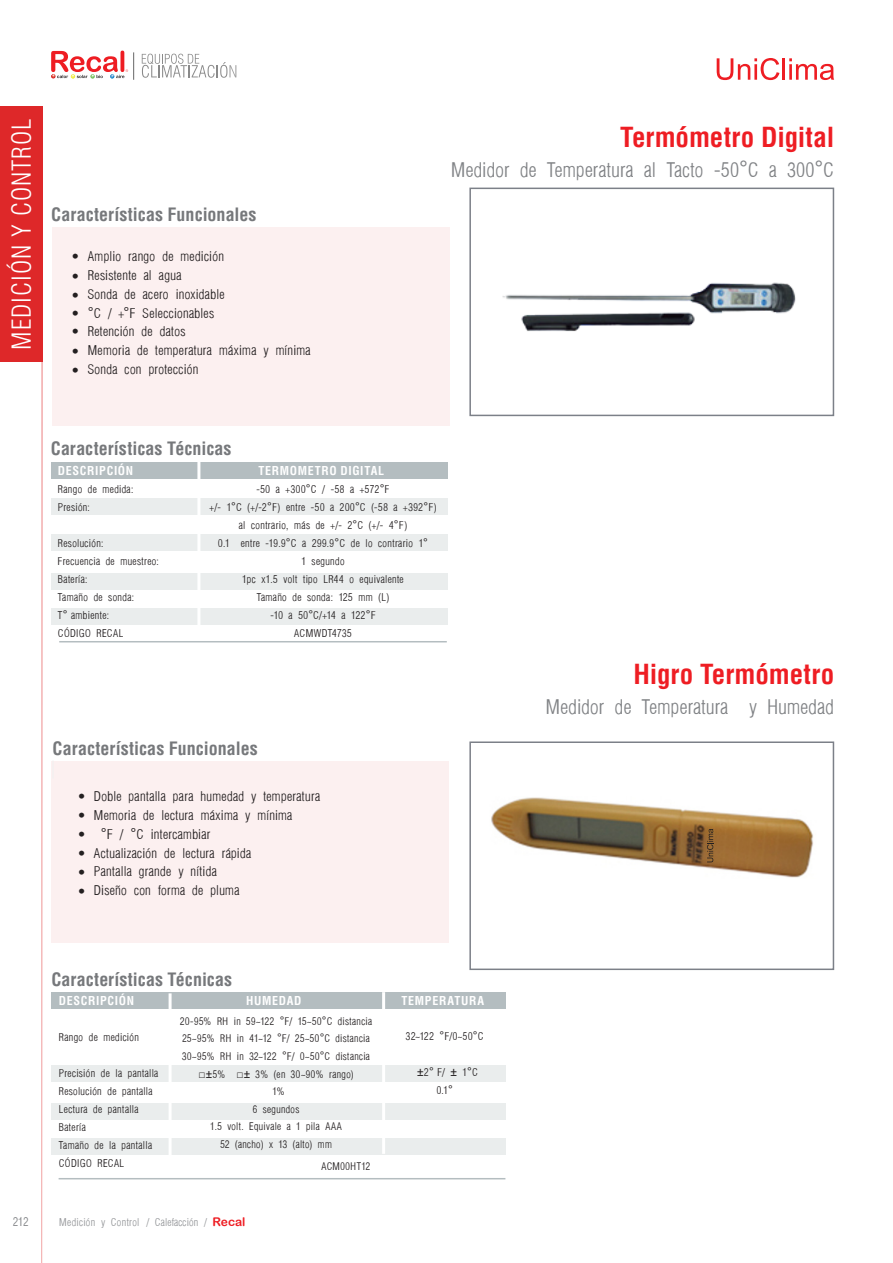
<style>
.page{position:relative;width:893px;height:1263px;background:#fff}
.page>*{position:absolute;margin:0;border:0;box-sizing:border-box;transform-origin:0 0}
.TITULO{font:700 condensed 27px "Helvetica";letter-spacing:-.005em;color:#ee1d23}
.t1{font:300 condensed 25.5px "Helvetica";letter-spacing:.04em;color:#fff}
.TITULO-2{font:300 condensed 22.5px "Helvetica";color:#808285}
.CARACTERISTICAS{font:700 condensed 18px "Helvetica";color:#76787b}
.PARRAFO{font:300 condensed 15px "Helvetica";letter-spacing:.01em;color:#231f20}
.t2{font:300 condensed 13.5px "Helvetica";color:#808285}
.CUADRO_INFO{font:300 condensed 12px/18px "Helvetica";letter-spacing:.02em;color:#231f20;text-align:center}
.CUADRO{font:300 condensed 12px/18px "Helvetica";letter-spacing:.02em;color:#231f20}
.MEDIDAS_CENTRADO{font:700 condensed 12px "Helvetica";letter-spacing:.055em;color:#fff}
.t3{font:300 condensed 12px "Helvetica";letter-spacing:.005em;color:#939598}
.CUADRO_INFO-2{font:300 condensed 11.7px "Helvetica";letter-spacing:.02em;color:#231f20}
.s1{font-family:"Arial";font-weight:400;font-stretch:normal}
.s2{font-family:"Arial Rounded MT Bold";font-weight:400;font-stretch:normal;color:#ee1d23}
</style>
<div class="page">
<svg style="left:142px;top:54px;width:94px;height:24px"></svg>
<svg style="left:51px;top:51px;width:83px;height:29px"></svg>
<hr style="left:42px;top:106px;width:1px;height:1157px;background:#de2829">
<div style="left:469px;top:188px;width:365px;height:228px;border:2px solid #7c8088"></div>
<div style="left:0;top:106px;width:42px;height:255px;background:#de2829"></div>
<div style="left:469px;top:741px;width:365px;height:229px;border:2px solid #7c8088"></div>
<svg style="left:717px;top:58px;width:62px;height:22px"></svg>
<hr style="left:783px;top:58px;width:2px;height:22px;background:#ee1d23">
<svg style="left:789px;top:58px;width:45px;height:22px"></svg>
<div style="left:51px;top:761px;width:397px;height:181px;background:#fcf0f0"></div>
<div style="left:51px;top:1065px;width:454px;height:16px;background:#eaeded"></div>
<div style="left:51px;top:993px;width:454px;height:16px;background:#b4bdc0"></div>
<div style="left:51px;top:1103px;width:454px;height:16px;background:#eaeded"></div>
<div style="left:51px;top:1138px;width:454px;height:16px;background:#eaeded"></div>
<hr style="left:382px;top:992px;width:3px;height:162px;background:#fff">
<hr style="left:169px;top:993px;width:3px;height:166px;background:#fff">
<div style="left:52px;top:227px;width:397px;height:198px;background:#fcf0f0"></div>
<div style="left:51px;top:535px;width:396px;height:16px;background:#eaeded"></div>
<div style="left:51px;top:499px;width:396px;height:16px;background:#eaeded"></div>
<div style="left:51px;top:462px;width:396px;height:17px;background:#b4bdc0"></div>
<div style="left:51px;top:573px;width:396px;height:16px;background:#eaeded"></div>
<div style="left:51px;top:608px;width:396px;height:16px;background:#eaeded"></div>
<hr style="left:197px;top:460px;width:3px;height:181px;background:#fff">
<hr style="left:59px;top:641px;width:388px;height:1px;background:#b4bdc0">
<img style="left:502px;top:282px;width:294px;height:50px">
<hr style="left:59px;top:1178px;width:446px;height:1px;background:#b4bdc0">
<img style="left:491px;top:797px;width:323px;height:81px">
<svg style="left:707px;top:829px;width:6px;height:33px"></svg>
<h2 class="t1" style="left:6px;top:349px;width:233px;rotate:-90deg">MEDICIÓN Y CONTROL</h2>
<p class="CARACTERISTICAS" style="left:51px;top:203px;width:207px">Características Funcionales</p>
<p class="PARRAFO" style="left:71px;top:249px;width:10px">∙</p>
<p class="PARRAFO" style="left:71px;top:269px;width:10px">∙</p>
<p class="PARRAFO" style="left:71px;top:287px;width:10px">∙</p>
<p class="PARRAFO" style="left:71px;top:306px;width:10px">∙</p>
<p class="PARRAFO" style="left:71px;top:323px;width:10px">∙</p>
<p class="PARRAFO" style="left:71px;top:343px;width:10px">∙</p>
<p class="PARRAFO" style="left:71px;top:362px;width:10px">∙</p>
<p class="PARRAFO" style="left:88px;top:249px;width:138px">Amplio rango de medición</p>
<p class="PARRAFO" style="left:88px;top:267px;width:95px">Resistente al agua</p>
<p class="PARRAFO" style="left:88px;top:286px;width:138px">Sonda de acero inoxidable</p>
<p class="PARRAFO" style="left:88px;top:305px;width:128px"><span class="s1">°</span>C / +<span class="s1">°</span>F Seleccionables</p>
<p class="PARRAFO" style="left:88px;top:324px;width:99px">Retención de datos</p>
<p class="PARRAFO" style="left:88px;top:342px;width:225px">Memoria de temperatura máxima y mínima</p>
<p class="PARRAFO" style="left:88px;top:361px;width:112px">Sonda con protección</p>
<p class="TITULO" style="left:620px;top:120px;width:216px">Termómetro Digital</p>
<p class="TITULO-2" style="left:451px;top:158px;width:384px">Medidor de Temperatura al Tacto -50<span class="s1">°</span>C a 300<span class="s1">°</span>C</p>
<p class="CARACTERISTICAS" style="left:51px;top:437px;width:182px">Características Técnicas</p>
<p class="MEDIDAS_CENTRADO" style="left:58px;top:463px;width:77px">DESCRIPCIÓN</p>
<p class="CUADRO" style="left:58px;top:480px;width:77px">Rango de medida:</p>
<p class="CUADRO" style="left:58px;top:498px;width:34px">Presión:</p>
<p class="CUADRO" style="left:58px;top:534px;width:47px">Resolución:</p>
<p class="CUADRO" style="left:58px;top:552px;width:103px">Frecuencia de muestreo:</p>
<p class="CUADRO" style="left:58px;top:570px;width:31px">Batería:</p>
<p class="CUADRO" style="left:58px;top:588px;width:78px">Tamaño de sonda:</p>
<p class="CUADRO" style="left:58px;top:606px;width:53px">T<span class="s1">°</span> ambiente:</p>
<p class="CUADRO" style="left:58px;top:624px;width:67px">CÓDIGO RECAL</p>
<p class="MEDIDAS_CENTRADO" style="left:258px;top:463px;width:127px">TERMOMETRO DIGITAL</p>
<p class="CUADRO_INFO" style="left:257px;top:480px;width:135px">-50 a +300<span class="s1">°</span>C / -58 a +572<span class="s1">°</span>F</p>
<p class="CUADRO_INFO" style="left:209px;top:498px;width:229px">+/- 1<span class="s1">°</span>C (+/-2<span class="s1">°</span>F) entre -50 a 200<span class="s1">°</span>C (-58 a +392<span class="s1">°</span>F) al contrario, más de +/- 2<span class="s1">°</span>C (+/- 4<span class="s1">°</span>F)</p>
<p class="CUADRO_INFO" style="left:218px;top:534px;width:211px">0.1° entre -19.9<span class="s1">°</span>C a 299.9<span class="s1">°</span>C de lo contrario 1<span class="s1">°</span></p>
<p class="CUADRO_INFO" style="left:301px;top:552px;width:45px">1 segundo</p>
<p class="CUADRO_INFO" style="left:242px;top:570px;width:163px">1pc x1.5 volt tipo LR44 o equivalente</p>
<p class="CUADRO_INFO" style="left:257px;top:588px;width:134px">Tamaño de sonda: 125 mm (L)</p>
<p class="CUADRO_INFO" style="left:270px;top:606px;width:107px">-10 a 50<span class="s1">°</span>C/+14 a 122<span class="s1">°</span>F</p>
<p class="CUADRO_INFO" style="left:294px;top:624px;width:59px">ACMWDT4735</p>
<p class="CARACTERISTICAS" style="left:53px;top:737px;width:207px">Características Funcionales</p>
<p class="PARRAFO" style="left:78px;top:789px;width:10px">∙</p>
<p class="PARRAFO" style="left:78px;top:807px;width:10px">∙</p>
<p class="PARRAFO" style="left:78px;top:826px;width:10px">∙</p>
<p class="PARRAFO" style="left:78px;top:846px;width:10px">∙</p>
<p class="PARRAFO" style="left:78px;top:864px;width:10px">∙</p>
<p class="PARRAFO" style="left:78px;top:883px;width:10px">∙</p>
<p class="PARRAFO" style="left:94px;top:789px;width:228px">Doble pantalla para humedad y temperatura</p>
<p class="PARRAFO" style="left:94px;top:807px;width:200px">Memoria de lectura máxima y mínima</p>
<p class="PARRAFO" style="left:101px;top:826px;width:111px"><span class="s1">°</span>F / <span class="s1">°</span>C intercambiar</p>
<p class="PARRAFO" style="left:94px;top:845px;width:159px">Actualización de lectura rápida</p>
<p class="PARRAFO" style="left:94px;top:864px;width:125px">Pantalla grande y nítida</p>
<p class="PARRAFO" style="left:94px;top:882px;width:147px">Diseño con forma de pluma</p>
<p class="TITULO" style="left:633px;top:657px;width:202px">Higro Termómetro</p>
<p class="TITULO-2" style="left:546px;top:695px;width:290px">Medidor de Temperatura y Humedad</p>
<p class="CARACTERISTICAS" style="left:51px;top:968px;width:182px">Características Técnicas</p>
<p class="MEDIDAS_CENTRADO" style="left:59px;top:993px;width:77px">DESCRIPCIÓN</p>
<p class="CUADRO" style="left:59px;top:1028px;width:82px">Rango de medición</p>
<p class="CUADRO" style="left:59px;top:1064px;width:101px">Precisión de la pantalla</p>
<p class="CUADRO" style="left:59px;top:1082px;width:95px">Resolución de pantalla</p>
<p class="CUADRO" style="left:59px;top:1100px;width:81px">Lectura de pantalla</p>
<p class="CUADRO" style="left:59px;top:1118px;width:29px">Batería</p>
<p class="CUADRO" style="left:59px;top:1136px;width:95px">Tamaño de la pantalla<br>CÓDIGO RECAL</p>
<p class="MEDIDAS_CENTRADO" style="left:246px;top:993px;width:57px">HUMEDAD</p>
<p class="MEDIDAS_CENTRADO" style="left:401px;top:993px;width:84px">TEMPERATURA</p>
<p class="CUADRO_INFO-2" style="left:180px;top:1015px;width:194px">20-95% RH in 59~122 <span class="s1">°</span>F/ 15~50<span class="s1">°</span>C distancia</p>
<p class="CUADRO_INFO-2" style="left:182px;top:1032px;width:189px">25~95% RH in 41~12 <span class="s1">°</span>F/ 25~50<span class="s1">°</span>C distancia</p>
<p class="CUADRO_INFO-2" style="left:182px;top:1050px;width:189px">30~95% RH in 32~122 <span class="s1">°</span>F/ 0~50<span class="s1">°</span>C distancia</p>
<p class="CUADRO_INFO-2" style="left:199px;top:1068px;width:157px"><span class="s1">□±</span>5% <span class="s1">□±</span> 3% (en 30~90% rango)</p>
<p class="CUADRO_INFO-2" style="left:267px;top:1085px;width:19px">°1%</p>
<p class="CUADRO_INFO-2" style="left:253px;top:1103px;width:48px">6 segundos</p>
<p class="CUADRO_INFO-2" style="left:210px;top:1120px;width:133px">1.5 volt. Equivale a 1 pila AAA</p>
<p class="CUADRO_INFO-2" style="left:220px;top:1138px;width:113px">52 (ancho) x 13 (alto) mm</p>
<p class="CUADRO_INFO-2" style="left:321px;top:1160px;width:51px">ACM00HT12</p>
<p class="CUADRO_INFO" style="left:406px;top:1027px;width:79px">32~122 <span class="s1">°</span>F/0~50<span class="s1">°</span>C</p>
<p class="CUADRO_INFO" style="left:417px;top:1063px;width:62px"><span class="s1">±</span>2<span class="s1">°</span> F/ <span class="s1">±</span> 1<span class="s1">°</span>C</p>
<p class="CUADRO_INFO" style="left:437px;top:1081px;width:18px">0.1<span class="s1">°</span></p>
<p class="t2" style="left:13px;top:1214px;width:17px">212</p>
<p class="t3" style="left:146px;top:1215px;width:101px">/ Calefacción / <span class="s2">Recal</span></p>
<p class="t3" style="left:59px;top:1215px;width:82px">Medición y Control</p>
</div>
